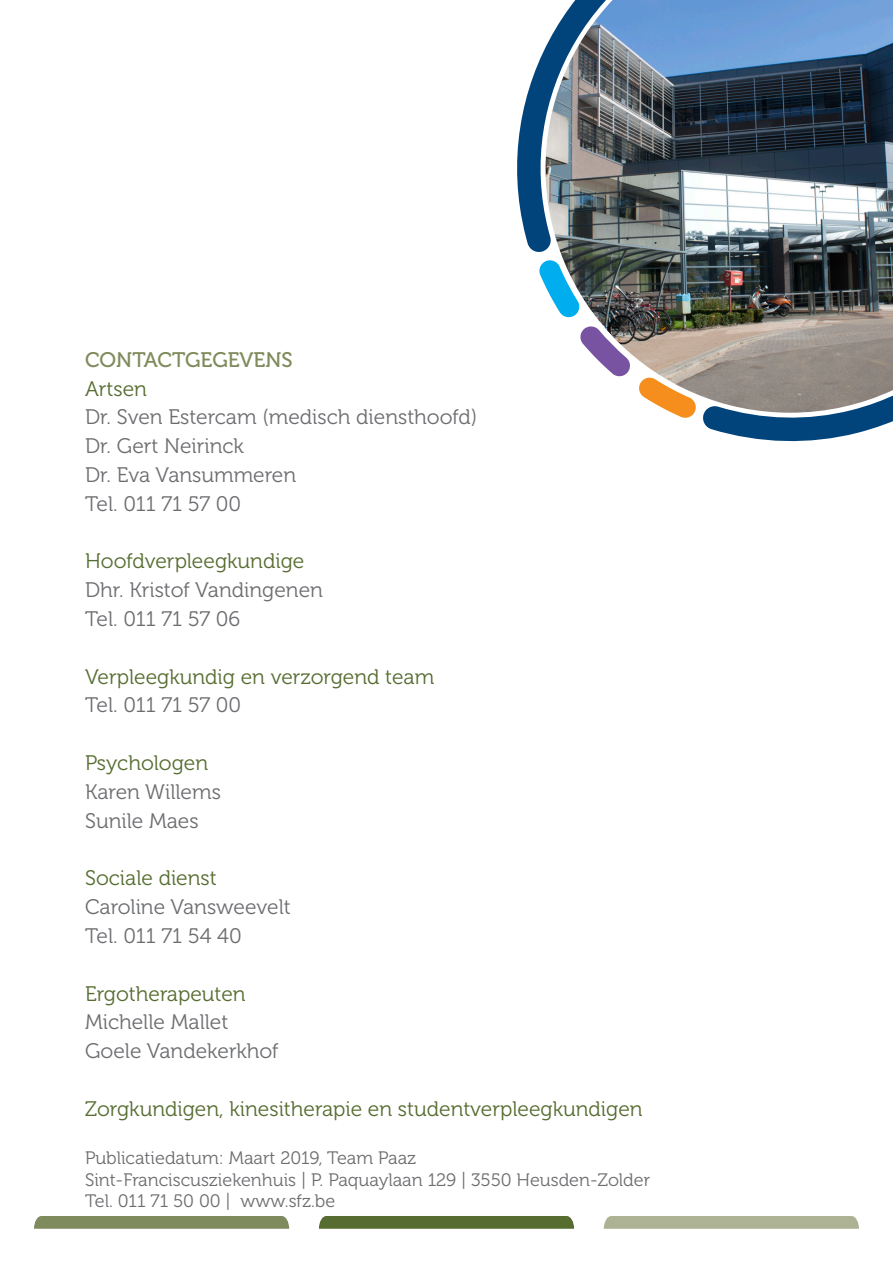
<style>
.page{position:relative;width:893px;height:1263px;background:#fff}
.page>*{position:absolute;margin:0;border:0;box-sizing:border-box;transform-origin:0 0}
.t1{font:21px "Museo 300";color:#6c6d70}
.t2{font:21px "Museo 300";color:#566c30}
.t3{font:21px "Museo 500";letter-spacing:-.005em;color:#7f8b5c}
.t4{font:18px "Museo 300";color:#6c6d70}
</style>
<div class="page">
<svg style="left:604px;top:1216px;width:255px;height:13px;background:#b0b497"></svg>
<svg style="left:34px;top:1216px;width:255px;height:13px;background:#828e61"></svg>
<svg style="left:319px;top:1216px;width:255px;height:13px;background:#5b7036"></svg>
<svg style="left:517px;top:46px;width:376px;height:396px"></svg>
<svg style="left:538px;top:260px;width:8px;height:59px"></svg>
<svg style="left:638px;top:413px;width:59px;height:6px"></svg>
<img style="left:546px;top:0;width:347px;height:413px">
<p class="t3" style="left:85px;top:348px;width:209px">CONTACTGEGEVENS</p>
<p class="t2" style="left:85px;top:377px;width:63px">Artsen</p>
<p class="t1" style="left:85px;top:406px;width:394px">Dr. Sven Estercam (medisch diensthoofd)</p>
<p class="t1" style="left:85px;top:435px;width:160px">Dr. Gert Neirinck</p>
<p class="t1" style="left:85px;top:463px;width:213px">Dr. Eva Vansummeren</p>
<p class="t1" style="left:85px;top:492px;width:158px">Tel. 011 71 57 00</p>
<p class="t2" style="left:85px;top:550px;width:221px">Hoofdverpleegkundige</p>
<p class="t1" style="left:85px;top:579px;width:239px">Dhr. Kristof Vandingenen</p>
<p class="t1" style="left:85px;top:607px;width:157px">Tel. 011 71 57 06</p>
<p class="t2" style="left:85px;top:665px;width:351px">Verpleegkundig en verzorgend team</p>
<p class="t1" style="left:85px;top:694px;width:158px">Tel. 011 71 57 00</p>
<p class="t2" style="left:85px;top:751px;width:125px">Psychologen</p>
<p class="t1" style="left:85px;top:780px;width:137px">Karen Willems</p>
<p class="t1" style="left:85px;top:809px;width:115px">Sunile Maes</p>
<p class="t2" style="left:85px;top:867px;width:133px">Sociale dienst</p>
<p class="t1" style="left:85px;top:895px;width:207px">Caroline Vansweevelt</p>
<p class="t1" style="left:85px;top:924px;width:158px">Tel. 011 71 54 40</p>
<p class="t2" style="left:85px;top:982px;width:162px">Ergotherapeuten</p>
<p class="t1" style="left:85px;top:1011px;width:145px">Michelle Mallet</p>
<p class="t1" style="left:85px;top:1039px;width:195px">Goele Vandekerkhof</p>
<p class="t2" style="left:85px;top:1097px;width:559px">Zorgkundigen, kinesitherapie en studentverpleegkundigen</p>
<p class="t4" style="left:85px;top:1148px;width:333px">Publicatiedatum: Maart 2019, Team Paaz</p>
<p class="t4" style="left:85px;top:1170px;width:567px">Sint-Franciscusziekenhuis | P. Paquaylaan 129 | 3550 Heusden-Zolder</p>
<p class="t4" style="left:85px;top:1191px;width:252px">Tel. 011 71 50 00 | www.sfz.be</p>
</div>
